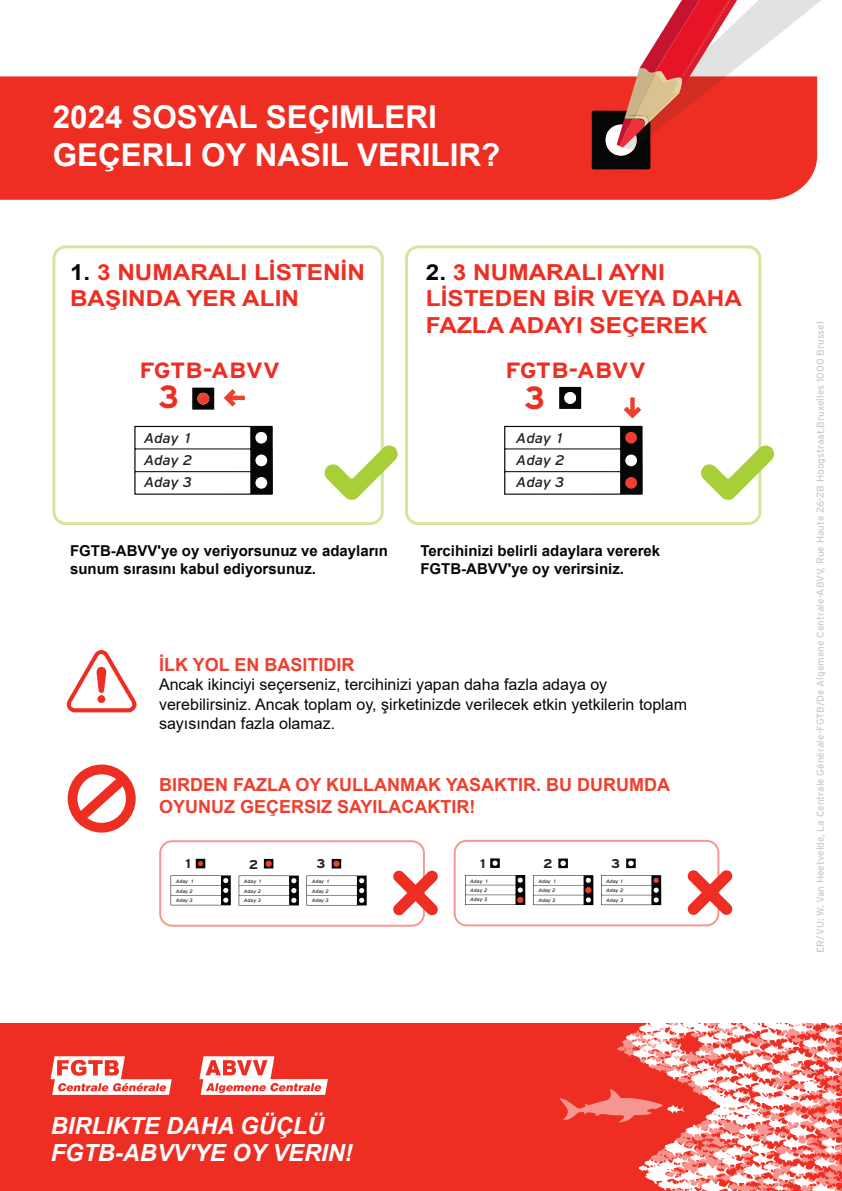
<style>
.page{position:relative;width:842px;height:1191px;background:#fff}
.page>*{position:absolute;margin:0;border:0;box-sizing:border-box;transform-origin:0 0}
.t1{font:700 32px "Interstate";color:#ee2e22}
.t2{font:700 31.4px/37.7px "Arial";color:#fff}
.t3{font:italic 700 23.6px/26.7px "Arial";color:#fff}
.t4{font:700 22px/26.4px "Arial";color:#ee2e22;scale:1.1 1}
.t5{font:700 22px "Interstate";letter-spacing:-.02em;color:#ee2e22;scale:1.1 1}
.t6{font:700 18px/21.6px "Arial";color:#ee3f2f}
.t7{font:16px/19.2px "Arial";color:#050707}
.t8{font:700 15px/18px "Arial";color:#050707}
.t9{font:italic 14px/21.9px "Interstate";letter-spacing:-.015em;color:#231f20;scale:1.08 1}
.t10{font:700 12.7px "Interstate";color:#231f20;scale:1.1 1}
.t11{font:10px "Interstate";color:#939598}
.t12{font:italic 4.9px/9.2px "Interstate";letter-spacing:-.015em;color:#231f20;text-align:justify;scale:1.08 1}
.s1{color:#050707}
</style>
<div class="page">
<svg style="left:171px;top:875px;width:60px;height:30px"></svg>
<svg style="left:196px;top:858px;width:9px;height:10px"></svg>
<svg style="left:239px;top:875px;width:60px;height:30px"></svg>
<svg style="left:264px;top:859px;width:9px;height:9px"></svg>
<svg style="left:306px;top:875px;width:61px;height:30px"></svg>
<svg style="left:332px;top:859px;width:9px;height:9px"></svg>
<div style="left:159px;top:840px;width:266px;height:86px;border:2px solid #ee2e22;border-radius:12px"></div>
<svg style="left:393px;top:870px;width:45px;height:46px"></svg>
<svg style="left:490px;top:858px;width:10px;height:10px"></svg>
<svg style="left:558px;top:858px;width:10px;height:10px"></svg>
<svg style="left:601px;top:875px;width:60px;height:30px"></svg>
<svg style="left:626px;top:858px;width:10px;height:10px"></svg>
<svg style="left:465px;top:875px;width:60px;height:30px"></svg>
<svg style="left:533px;top:875px;width:60px;height:30px"></svg>
<div style="left:454px;top:840px;width:265px;height:86px;border:2px solid #ee2e22;border-radius:12px"></div>
<svg style="left:687px;top:869px;width:46px;height:46px"></svg>
<div style="left:0;top:1023px;width:842px;height:168px;background:#ee2e22"></div>
<svg style="left:66px;top:650px;width:71px;height:62px"></svg>
<div style="left:97px;top:695px;width:8px;height:8px;background:#ee2e22;border-radius:50%"></div>
<svg style="left:324px;top:445px;width:74px;height:55px"></svg>
<div style="left:52px;top:245px;width:332px;height:280px;border:3px solid #a8ce38;border-radius:12px"></div>
<svg style="left:701px;top:444px;width:73px;height:57px"></svg>
<div style="left:405px;top:245px;width:356px;height:280px;border:3px solid #a8ce38;border-radius:12px"></div>
<div style="left:0;top:76px;width:815px;height:124px;background:#ee2e22"></div>
<svg style="left:592px;top:0;width:229px;height:169px"></svg>
<svg style="left:134px;top:426px;width:139px;height:69px"></svg>
<svg style="left:192px;top:387px;width:22px;height:23px"></svg>
<svg style="left:224px;top:389px;width:21px;height:17px"></svg>
<div style="left:197px;top:393px;width:12px;height:11px;background:#ee3f2f;border-radius:50%"></div>
<svg style="left:504px;top:426px;width:139px;height:69px"></svg>
<svg style="left:559px;top:387px;width:22px;height:22px"></svg>
<svg style="left:624px;top:397px;width:17px;height:21px"></svg>
<div style="left:564px;top:392px;width:12px;height:12px;background:#fff;border-radius:50%"></div>
<svg style="left:68px;top:764px;width:68px;height:68px"></svg>
<svg style="left:51px;top:1056px;width:121px;height:38px"></svg>
<svg style="left:199px;top:1056px;width:129px;height:38px"></svg>
<svg style="left:559px;top:1023px;width:283px;height:168px"></svg>
<h2 class="t2" style="left:53px;top:99px;width:449px">2024 SOSYAL SEÇIMLERI<br>GEÇERLI OY NASIL VERILIR?</h2>
<h3 class="t4" style="left:70px;top:259px;width:270px"><span class="s1">1.</span> 3 NUMARALI LİSTENİN<br>BAŞINDA YER ALIN</h3>
<h3 class="t4" style="left:426px;top:259px;width:289px"><span class="s1">2.</span> 3 NUMARALI AYNI<br>LİSTEDEN BİR VEYA DAHA<br>FAZLA ADAYI SEÇEREK</h3>
<h3 class="t5" style="left:140px;top:358px;width:129px">FGTB-ABVV</h3>
<h1 class="t1" style="left:158px;top:379px;width:22px">3</h1>
<h3 class="t5" style="left:505px;top:358px;width:129px">FGTB-ABVV</h3>
<h1 class="t1" style="left:524px;top:380px;width:22px">3</h1>
<p class="t9" style="left:144px;top:427px;width:47px">Aday 1<br>Aday 2<br>Aday 3</p>
<p class="t9" style="left:516px;top:427px;width:47px">Aday 1<br>Aday 2<br>Aday 3</p>
<p class="t8" style="left:70px;top:542px;width:319px">FGTB-ABVV'ye oy veriyorsunuz ve adayların sunum sırasını kabul ediyorsunuz.</p>
<p class="t8" style="left:420px;top:542px;width:241px">Tercihinizi belirli adaylara vererek<br>FGTB-ABVV'ye oy verirsiniz.</p>
<p class="t6" style="left:159px;top:654px;width:197px">İLK YOL EN BASITIDIR</p>
<p class="t7" style="left:159px;top:675px;width:529px">Ancak ikinciyi seçerseniz, tercihinizi yapan daha fazla adaya oy verebilirsiniz. Ancak toplam oy, şirketinizde verilecek etkin yetkilerin toplam sayısından fazla olamaz.</p>
<p class="t6" style="left:159px;top:774px;width:512px">BIRDEN FAZLA OY KULLANMAK YASAKTIR. BU DURUMDA<br>OYUNUZ GEÇERSIZ SAYILACAKTIR!</p>
<p class="t10" style="left:186px;top:856px;width:6px">1</p>
<p class="t10" style="left:249px;top:857px;width:10px">2</p>
<p class="t10" style="left:316px;top:856px;width:10px">3</p>
<p class="t12" style="left:176px;top:877px;width:18px">Aday 1<br>Aday 2<br>Aday 3</p>
<p class="t12" style="left:244px;top:877px;width:17px">Aday 1<br>Aday 2<br>Aday 3</p>
<p class="t12" style="left:312px;top:877px;width:18px">Aday 1<br>Aday 2<br>Aday 3</p>
<h3 class="t3" style="left:51px;top:1113px;width:303px">BIRLIKTE DAHA GÜÇLÜ<br>FGTB-ABVV'YE OY VERIN!</h3>
<p class="t10" style="left:480px;top:856px;width:6px">1</p>
<p class="t10" style="left:543px;top:856px;width:10px">2</p>
<p class="t10" style="left:611px;top:856px;width:10px">3</p>
<p class="t12" style="left:470px;top:876px;width:18px">Aday 1<br>Aday 2<br>Aday 3</p>
<p class="t12" style="left:538px;top:876px;width:18px">Aday 1<br>Aday 2<br>Aday 3</p>
<p class="t12" style="left:606px;top:876px;width:17px;text-align:left">Aday 1<br>Aday 2<br>Aday 3</p>
<p class="t11" style="left:815px;top:952px;width:633px;rotate:-90deg">ER/VU: W. Van Heetvelde, La Centrale Générale-FGTB/De Algemene Centrale-ABVV, Rue Haute 26-28 Hoogstraat,Bruxelles 1000 Brussel</p>
</div>
